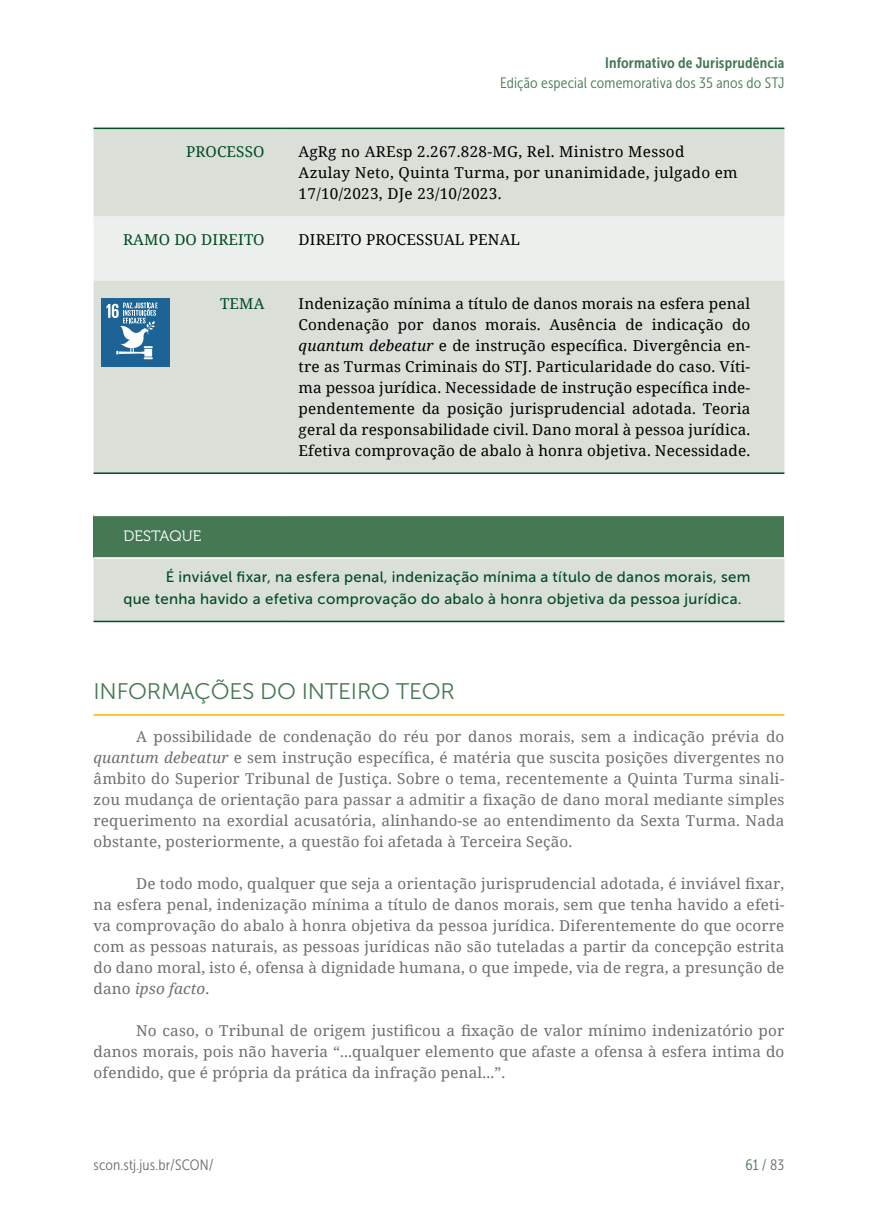
<style>
.page{position:relative;width:878px;height:1215px;background:#fff}
.page>*{position:absolute;margin:0;border:0;box-sizing:border-box;transform-origin:0 0}
.t1{font:22.5px "Museo Sans 300";letter-spacing:-.01em;color:#457853}
.t2{font:15px/21px "Noto Serif";letter-spacing:.01em;color:#706f6f;text-align:justify}
.t3{font:15px/21px "Noto Serif";letter-spacing:.02em;color:#000}
.t4{font:15px/22.5px "Museo Sans 500";letter-spacing:.02em;color:#004c23}
.t5{font:15px "Museo Sans Cond 300";letter-spacing:.01em;color:#457853}
.t6{font:15px "Museo Sans Cond 700";letter-spacing:.01em;color:#457853}
.t7{font:15px "Museo Sans Cond 300";letter-spacing:.01em;color:#706f6f}
.t8{font:15px "Noto Serif";letter-spacing:.01em;color:#004c23}
.t9{font:15px "Museo 300";letter-spacing:.01em;color:#fff}
.s1{font-style:italic}
.s2{color:#457853}
</style>
<div class="page">
<hr style="left:94px;top:714px;width:690px;height:2px;background:#fab600">
<svg style="left:94px;top:129px;width:690px;height:492px;background:#dde2dc"></svg>
<div style="left:94px;top:217px;width:690px;height:63px;background:#edefec"></div>
<div style="left:94px;top:515px;width:690px;height:43px;background:#457853"></div>
<hr style="left:94px;top:128px;width:192px;height:1px;background:#004c23">
<hr style="left:286px;top:128px;width:498px;height:1px;background:#004c23">
<hr style="left:94px;top:621px;width:192px;height:1px;background:#004c23">
<hr style="left:286px;top:621px;width:498px;height:1px;background:#004c23">
<hr style="left:94px;top:515px;width:192px;height:1px;background:#fff">
<hr style="left:286px;top:515px;width:498px;height:1px;background:#fff">
<hr style="left:94px;top:557px;width:192px;height:2px;background:#fff">
<hr style="left:286px;top:557px;width:498px;height:2px;background:#fff">
<hr style="left:94px;top:472px;width:192px;height:2px;background:#004c23">
<hr style="left:286px;top:472px;width:498px;height:2px;background:#004c23">
<div style="left:101px;top:298px;width:69px;height:69px;background:#1d6395"></div>
<svg style="left:106px;top:303px;width:52px;height:56px"></svg>
<p class="t6" style="left:605px;top:54px;width:181px">Informativo de Jurisprudência</p>
<p class="t5" style="left:500px;top:75px;width:286px">Edição especial comemorativa dos 35 anos do STJ</p>
<p class="t8" style="left:186px;top:141px;width:80px">PROCESSO</p>
<p class="t3" style="left:298px;top:141px;width:440px">AgRg no AREsp 2.267.828-MG, Rel. Ministro Messod<br>Azulay Neto, Quinta Turma, por unanimidade, julgado em<br>17/10/2023, DJe 23/10/2023.</p>
<p class="t8" style="left:123px;top:230px;width:143px">RAMO DO DIREITO</p>
<p class="t3" style="left:298px;top:229px;width:223px">DIREITO PROCESSUAL PENAL</p>
<p class="t8" style="left:220px;top:293px;width:46px">TEMA</p>
<p class="t3" style="left:298px;top:293px;width:453px;text-align:justify">Indenização mínima a título de danos morais na esfera penal Condenação por danos morais. Ausência de indicação do <span class="s1">quantum debeatur</span> e de instrução específica. Divergência en&shy;tre as Turmas Criminais do STJ. Particularidade do caso. Víti&shy;ma pessoa jurídica. Necessidade de instrução específica inde&shy;pendentemente da posição jurisprudencial adotada. Teoria geral da responsabilidade civil. Dano moral à pessoa jurídica.<br>Efetiva comprovação de abalo à honra objetiva. Necessidade.</p>
<p class="t9" style="left:123px;top:528px;width:80px">DESTAQUE</p>
<p class="t4" style="left:123px;top:565px;width:628px;text-indent:43px">É inviável fixar, na esfera penal, indenização mínima a título de danos morais, sem que tenha havido a efetiva comprovação do abalo à honra objetiva da pessoa jurídica.</p>
<h1 class="t1" style="left:94px;top:679px;width:363px">INFORMAÇÕES DO INTEIRO TEOR</h1>
<p class="t2" style="left:94px;top:725px;width:692px;text-indent:43px">A possibilidade de condenação do réu por danos morais, sem a indicação prévia do <span class="s1">quantum debeatur</span> e sem instrução específica, é matéria que suscita posições divergentes no âmbito do Superior Tribunal de Justiça. Sobre o tema, recentemente a Quinta Turma sinali&shy;zou mudança de orientação para passar a admitir a fixação de dano moral mediante simples requerimento na exordial acusatória, alinhando-se ao entendimento da Sexta Turma. Nada obstante, posteriormente, a questão foi afetada à Terceira Seção.</p>
<p class="t2" style="left:94px;top:872px;width:692px;text-indent:43px">De todo modo, qualquer que seja a orientação jurisprudencial adotada, é inviável fixar, na esfera penal, indenização mínima a título de danos morais, sem que tenha havido a efeti&shy;va comprovação do abalo à honra objetiva da pessoa jurídica. Diferentemente do que ocorre com as pessoas naturais, as pessoas jurídicas não são tuteladas a partir da concepção estrita do dano moral, isto é, ofensa à dignidade humana, o que impede, via de regra, a presunção de dano <span class="s1">ipso facto</span>.</p>
<p class="t2" style="left:94px;top:1019px;width:692px;text-indent:43px">No caso, o Tribunal de origem justificou a fixação de valor mínimo indenizatório por danos morais, pois não haveria “...qualquer elemento que afaste a ofensa à esfera intima do ofendido, que é própria da prática da infração penal...”.</p>
<p class="t7" style="left:94px;top:1157px;width:122px">scon.stj.jus.br/SCON/</p>
<p class="t7" style="left:745px;top:1157px;width:40px"><span class="s2">61</span> / 83</p>
</div>
